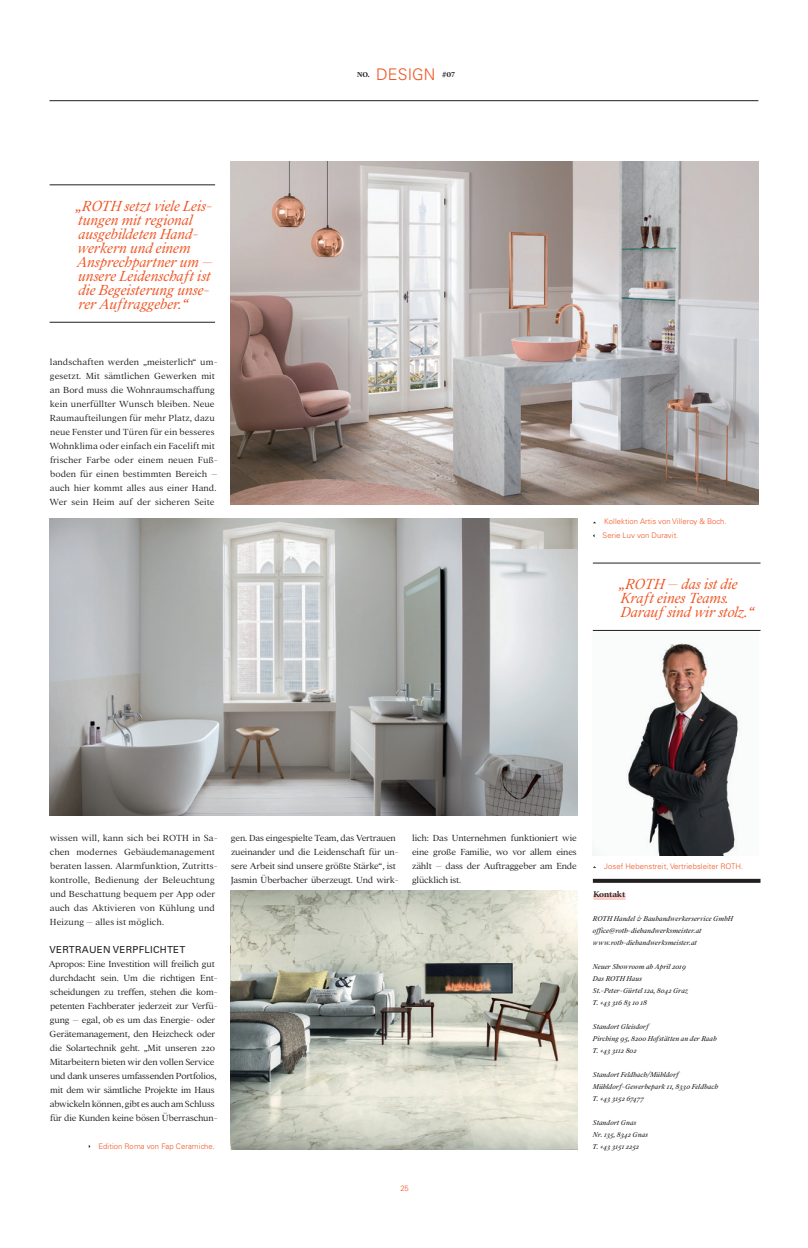
<style>
.page{position:relative;width:808px;height:1248px;background:#fff}
.page>*{position:absolute;margin:0;border:0;box-sizing:border-box;transform-origin:0 0}
.t1{font:italic 300 16px/14px "Addington CF";color:#f15422}
.t2{font:300 16px "Univers LT Std";letter-spacing:.01em;color:#f15422}
.t3{font:300 9.7px/14px "Addington CF";letter-spacing:-.015em;color:#231f20}
.t4{font:300 9.7px/14px "Addington CF";letter-spacing:.005em;color:#231f20}
.t5{font:9.7px "Univers LT Std";letter-spacing:.03em;color:#231f20}
.t6{font:600 9px "Addington CF";letter-spacing:-.015em;color:#231f20}
.t7{font:italic 7.7px/12px "Addington CF";letter-spacing:.01em;color:#231f20}
.t8{font:300 7.7px "Univers LT Std";letter-spacing:.01em;color:#f15422}
.t9{font:700 7.7px "Addington CF";color:#231f20}
</style>
<div class="page">
<hr style="left:49px;top:100px;width:709px;height:1px;background:#231f20">
<img style="left:231px;top:162px;width:527px;height:342px">
<img style="left:50px;top:518px;width:527px;height:297px">
<img style="left:231px;top:890px;width:346px;height:258px">
<hr style="left:50px;top:184px;width:165px;height:1px;background:#231f20">
<hr style="left:50px;top:322px;width:165px;height:1px;background:#231f20">
<svg style="left:593px;top:878px;width:167px;height:4px"></svg>
<div style="left:593px;top:893px;width:32px;height:6px;background:#fbcfca"></div>
<img style="left:593px;top:643px;width:147px;height:211px">
<hr style="left:593px;top:562px;width:167px;height:1px;background:#231f20">
<hr style="left:593px;top:630px;width:167px;height:1px;background:#231f20">
<h1 class="t1" style="left:76px;top:199px;width:138px">„ROTH setzt viele Leis&shy;tungen mit regional ausgebildeten Hand&shy;werkern und einem<br>Ansprechpartner um – unsere Leidenschaft ist die Begeisterung unse&shy;rer Auftraggeber.“</h1>
<p class="t3" style="left:49px;top:355px;width:170px">landschaften werden „meisterlich“ um&shy;gesetzt. Mit sämtlichen Gewerken mit an Bord muss die Wohnraumschaffung kein unerfüllter Wunsch bleiben. Neue Raumaufteilungen für mehr Platz, dazu neue Fenster und Türen für ein besseres Wohnklima oder einfach ein Facelift mit frischer Farbe oder einem neuen Fuß&shy;boden für einen bestimmten Bereich – auch hier kommt alles aus einer Hand.<br>Wer sein Heim auf der sicheren Seite</p>
<p class="t9" style="left:357px;top:70px;width:14px">NO.</p>
<h1 class="t2" style="left:376px;top:65px;width:61px">DESIGN</h1>
<p class="t9" style="left:442px;top:70px;width:15px">#07</p>
<p class="t8" style="left:604px;top:517px;width:124px">Kollektion Artis von Villeroy &amp; Boch.</p>
<p class="t8" style="left:603px;top:531px;width:77px">Serie Luv von Duravit.</p>
<h1 class="t1" style="left:620px;top:577px;width:136px">„ROTH – das ist die<br>Kraft eines Teams.<br>Darauf sind wir stolz.“</h1>
<p class="t4" style="left:50px;top:831px;width:169px">wissen will, kann sich bei ROTH in Sa&shy;chen modernes Gebäudemanagement beraten lassen. Alarmfunktion, Zutritts&shy;kontrolle, Bedienung der Beleuchtung und Beschattung bequem per App oder auch das Aktivieren von Kühlung und Heizung – alles ist möglich.</p>
<p class="t5" style="left:50px;top:943px;width:137px">VERTRAUEN VERPFLICHTET</p>
<p class="t3" style="left:49px;top:957px;width:170px">Apropos: Eine Investition will freilich gut durchdacht sein. Um die richtigen Ent&shy;scheidungen zu treffen, stehen die kom&shy;petenten Fachberater jederzeit zur Verfü&shy;gung – egal, ob es um das Energie- oder Gerätemanagement, den Heizcheck oder die Solartechnik geht. „Mit unseren 220<br>Mitarbeitern bieten wir den vollen Service und dank unseres umfassenden Portfolios, mit dem wir sämtliche Projekte im Haus abwickeln können, gibt es auch am Schluss für die Kunden keine bösen Überraschun-</p>
<p class="t8" style="left:98px;top:1141px;width:118px">Edition Roma von Fap Ceramiche.</p>
<p class="t3" style="left:231px;top:831px;width:169px">gen. Das eingespielte Team, das Vertrauen zueinander und die Leidenschaft für un&shy;sere Arbeit sind unsere größte Stärke“, ist Jasmin Überbacher überzeugt. Und wirk-</p>
<p class="t3" style="left:412px;top:831px;width:166px;text-align:justify">lich: Das Unternehmen funktioniert wie eine große Familie, wo vor allem eines zählt – dass der Auftraggeber am Ende glücklich ist.</p>
<p class="t8" style="left:400px;top:1182px;width:10px">25</p>
<p class="t8" style="left:604px;top:861px;width:141px">Josef Hebenstreit, Vertriebsleiter ROTH.</p>
<p class="t6" style="left:593px;top:888px;width:34px">Kontakt</p>
<p class="t7" style="left:593px;top:912px;width:142px">ROTH Handel &amp; Bauhandwerkerservice GmbH office@roth-diehandwerksmeister.at www.roth-diehandwerksmeister.at</p>
<p class="t7" style="left:592px;top:960px;width:97px">Neuer Showroom ab April 2019<br>Das ROTH Haus<br>St.-Peter-Gürtel 12a, 8042 Graz<br>T. +43 316 83 10 18</p>
<p class="t7" style="left:592px;top:1020px;width:126px">Standort Gleisdorf<br>Pirching 95, 8200 Hofstätten an der Raab<br>T. +43 3112 802</p>
<p class="t7" style="left:592px;top:1068px;width:127px">Standort Feldbach/Mühldorf<br>Mühldorf-Gewerbepark 11, 8330 Feldbach<br>T. +43 3152 67477</p>
<p class="t7" style="left:592px;top:1116px;width:57px">Standort Gnas<br>Nr. 135, 8342 Gnas<br>T. +43 3151 2252</p>
</div>
